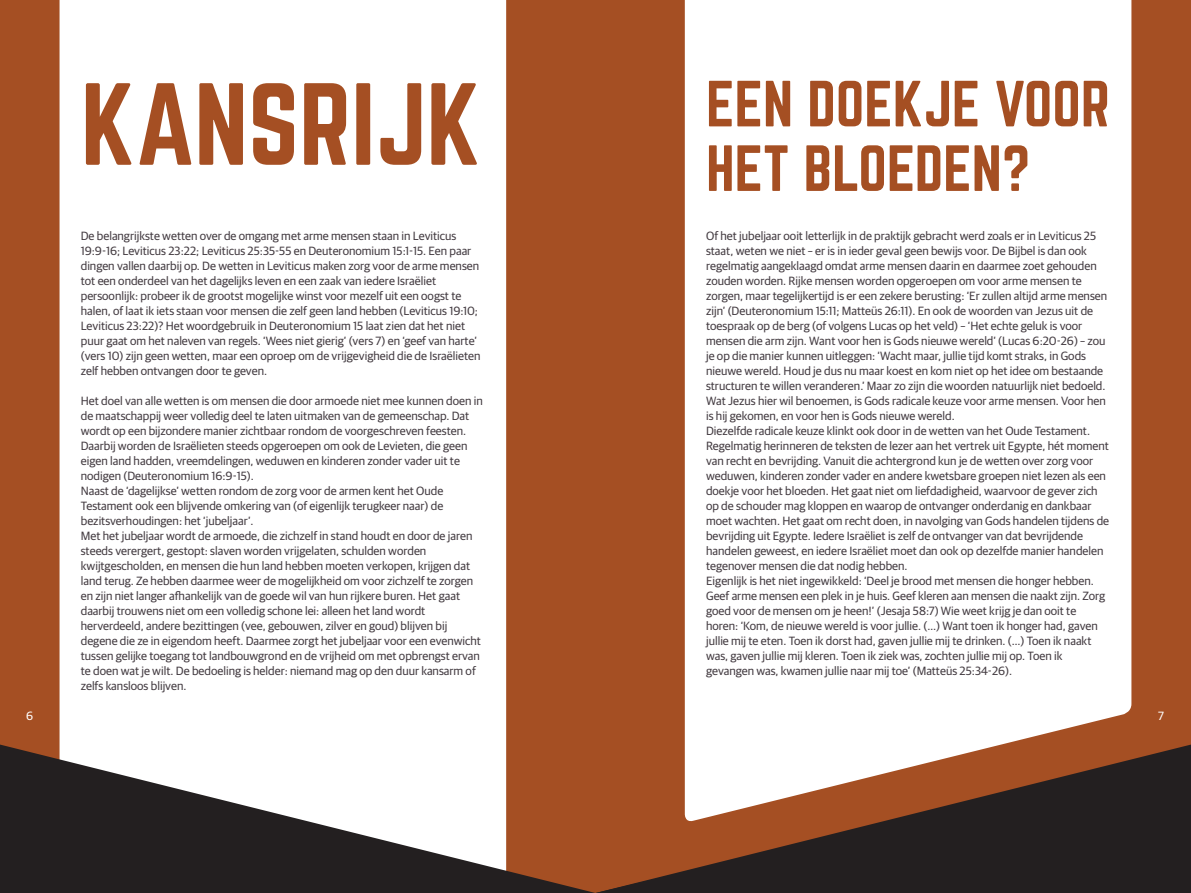
<style>
.page{position:relative;width:1191px;height:893px;background:#a54f23}
.page>*{position:absolute;margin:0;border:0;box-sizing:border-box;transform-origin:0 0}
.t1{font:102px "Norwester";color:#a54f23}
.t2{font:57px/64.5px "Norwester";color:#a54f23}
.t3{font:12px/15px "Guardian Sans";color:#443c42}
.t4{font:12px "Guardian Sans";color:#fff}
</style>
<div class="page">
<div style="left:685px;top:0;width:446px;height:744px;background:#fff"></div>
<div style="left:60px;top:0;width:446px;height:744px;background:#fff"></div>
<svg style="left:595px;top:744px;width:596px;height:149px"></svg>
<svg style="left:0;top:744px;width:595px;height:149px"></svg>
<h1 class="t1" style="left:81px;top:76px;width:402px">KANSRIJK</h1>
<p class="t3" style="left:81px;top:227px;width:401px">De belangrijkste wetten over de omgang met arme mensen staan in Leviticus 19:9-16; Leviticus 23:22; Leviticus 25:35-55 en Deuteronomium 15:1-15. Een paar dingen vallen daarbij op. De wetten in Leviticus maken zorg voor de arme mensen tot een onderdeel van het dagelijks leven en een zaak van iedere Israëliet persoonlijk: probeer ik de grootst mogelijke winst voor mezelf uit een oogst te halen, of laat ik iets staan voor mensen die zelf geen land hebben (Leviticus 19:10; Leviticus 23:22)? Het woordgebruik in Deuteronomium 15 laat zien dat het niet puur gaat om het naleven van regels. ‘Wees niet gierig’ (vers 7) en ‘geef van harte’ (vers 10) zijn geen wetten, maar een oproep om de vrijgevigheid die de Israëlieten zelf hebben ontvangen door te geven.</p>
<p class="t3" style="left:81px;top:392px;width:403px">Het doel van alle wetten is om mensen die door armoede niet mee kunnen doen in de maatschappij weer volledig deel te laten uitmaken van de gemeenschap. Dat wordt op een bijzondere manier zichtbaar rondom de voorgeschreven feesten.<br>Daarbij worden de Israëlieten steeds opgeroepen om ook de Levieten, die geen eigen land hadden, vreemdelingen, weduwen en kinderen zonder vader uit te nodigen (Deuteronomium 16:9-15).<br>Naast de ‘dagelijkse’ wetten rondom de zorg voor de armen kent het Oude Testament ook een blijvende omkering van (of eigenlijk terugkeer naar) de bezitsverhoudingen: het ‘jubeljaar’.<br>Met het jubeljaar wordt de armoede, die zichzelf in stand houdt en door de jaren steeds verergert, gestopt: slaven worden vrijgelaten, schulden worden kwijtgescholden, en mensen die hun land hebben moeten verkopen, krijgen dat land terug. Ze hebben daarmee weer de mogelijkheid om voor zichzelf te zorgen en zijn niet langer afhankelijk van de goede wil van hun rijkere buren. Het gaat daarbij trouwens niet om een volledig schone lei: alleen het land wordt herverdeeld, andere bezittingen (vee, gebouwen, zilver en goud) blijven bij degene die ze in eigendom heeft. Daarmee zorgt het jubeljaar voor een evenwicht tussen gelijke toegang tot landbouwgrond en de vrijheid om met opbrengst ervan te doen wat je wilt. De bedoeling is helder: niemand mag op den duur kansarm of zelfs kansloos blijven.</p>
<h2 class="t2" style="left:706px;top:74px;width:405px">EEN DOEKJE VOOR<br>HET BLOEDEN?</h2>
<p class="t3" style="left:706px;top:227px;width:404px">Of het jubeljaar ooit letterlijk in de praktijk gebracht werd zoals er in Leviticus 25 staat, weten we niet – er is in ieder geval geen bewijs voor. De Bijbel is dan ook regelmatig aangeklaagd omdat arme mensen daarin en daarmee zoet gehouden zouden worden. Rijke mensen worden opgeroepen om voor arme mensen te zorgen, maar tegelijkertijd is er een zekere berusting: ‘Er zullen altijd arme mensen zijn’ (Deuteronomium 15:11; Matteüs 26:11). En ook de woorden van Jezus uit de toespraak op de berg (of volgens Lucas op het veld) – ‘Het echte geluk is voor mensen die arm zijn. Want voor hen is Gods nieuwe wereld’ (Lucas 6:20-26) – zou je op die manier kunnen uitleggen: ‘Wacht maar, jullie tijd komt straks, in Gods nieuwe wereld. Houd je dus nu maar koest en kom niet op het idee om bestaande structuren te willen veranderen.’ Maar zo zijn die woorden natuurlijk niet bedoeld.<br>Wat Jezus hier wil benoemen, is Gods radicale keuze voor arme mensen. Voor hen is hij gekomen, en voor hen is Gods nieuwe wereld.<br>Diezelfde radicale keuze klinkt ook door in de wetten van het Oude Testament.<br>Regelmatig herinneren de teksten de lezer aan het vertrek uit Egypte, hét moment van recht en bevrijding. Vanuit die achtergrond kun je de wetten over zorg voor weduwen, kinderen zonder vader en andere kwetsbare groepen niet lezen als een doekje voor het bloeden. Het gaat niet om liefdadigheid, waarvoor de gever zich op de schouder mag kloppen en waarop de ontvanger onderdanig en dankbaar moet wachten. Het gaat om recht doen, in navolging van Gods handelen tijdens de bevrijding uit Egypte. Iedere Israëliet is zelf de ontvanger van dat bevrijdende handelen geweest, en iedere Israëliet moet dan ook op dezelfde manier handelen tegenover mensen die dat nodig hebben.<br>Eigenlijk is het niet ingewikkeld: ‘Deel je brood met mensen die honger hebben.<br>Geef arme mensen een plek in je huis. Geef kleren aan mensen die naakt zijn. Zorg goed voor de mensen om je heen!’ (Jesaja 58:7) Wie weet krijg je dan ooit te horen: ‘Kom, de nieuwe wereld is voor jullie. (…) Want toen ik honger had, gaven jullie mij te eten. Toen ik dorst had, gaven jullie mij te drinken. (…) Toen ik naakt was, gaven jullie mij kleren. Toen ik ziek was, zochten jullie mij op. Toen ik gevangen was, kwamen jullie naar mij toe’ (Matteüs 25:34-26).</p>
<p class="t4" style="left:26px;top:707px;width:9px">6</p>
<p class="t4" style="left:1158px;top:707px;width:7px">7</p>
</div>
